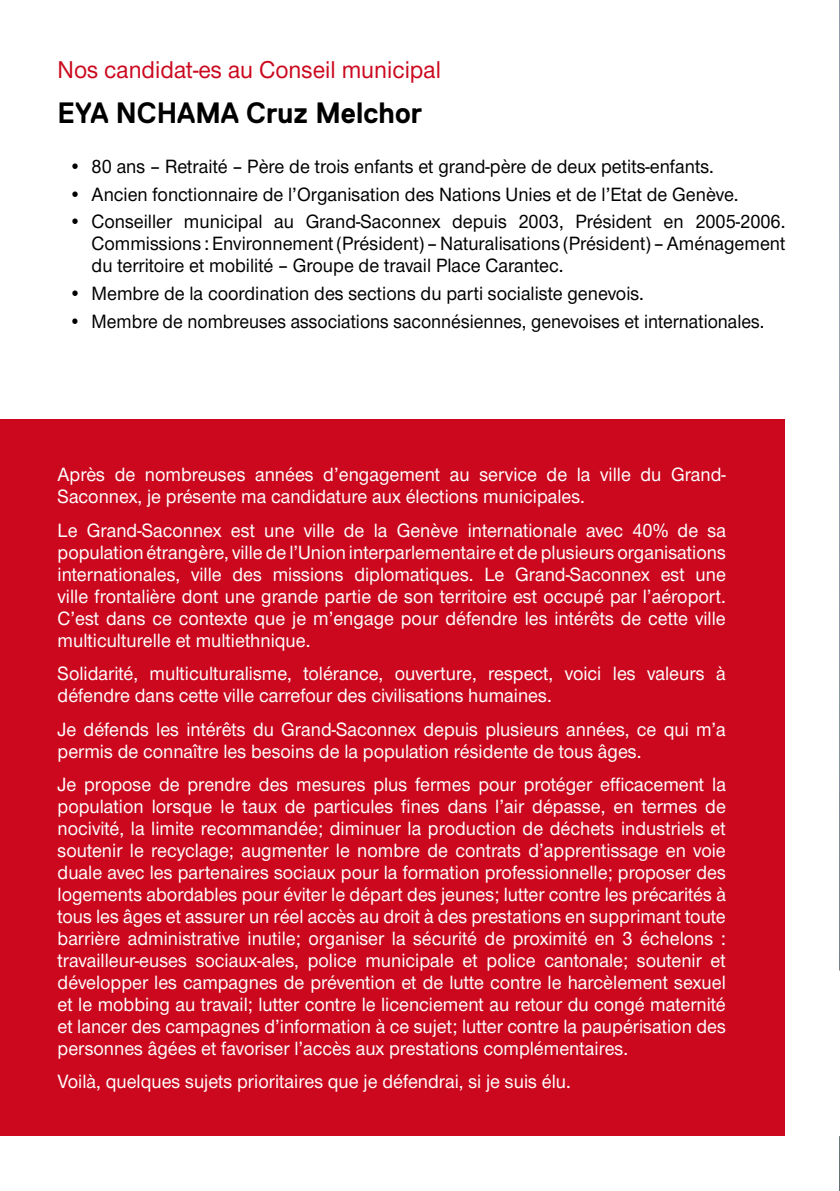
<style>
.page{position:relative;width:840px;height:1191px;background:#fff}
.page>*{position:absolute;margin:0;border:0;box-sizing:border-box;transform-origin:0 0}
.t1{font:700 29.4px "Replica";color:#000;scale:.95 1}
.t2{font:500 25.2px "Nimbus San Nov";color:#cb081e;scale:.95 1}
.t3{font:500 20px/22px "Nimbus San Nov";color:#fff;scale:.95 1}
.t4{font:500 20px/22px "Nimbus San Nov";color:#000;text-align:justify;scale:.95 1}
.t5{font:500 20px "Nimbus San Nov";color:#000;scale:.93 1}
</style>
<div class="page">
<img style="left:839px;top:0;width:1px;height:1191px">
<div style="left:0;top:420px;width:783px;height:715px;background:#cb081e"></div>
<p class="t2" style="left:58px;top:55px;width:405px">Nos candidat-es au Conseil municipal</p>
<h1 class="t1" style="left:58px;top:96px;width:385px">EYA NCHAMA Cruz Melchor</h1>
<p class="t4" style="left:69px;top:155px;width:680px">• 80 ans – Retraité – Père de trois enfants et grand-père de deux petits-enfants.</p>
<p class="t4" style="left:69px;top:183px;width:706px">• Ancien fonctionnaire de l’Organisation des Nations Unies et de l’Etat de Genève.</p>
<p class="t4" style="left:92px;top:211px;width:731px;text-indent:-23px">• Conseiller municipal au Grand-Saconnex depuis 2003, Président en 2005-2006.<br>Commissions : Environnement (Président) – Naturalisations (Président) – Aménagement du territoire et mobilité – Groupe de travail Place Carantec.</p>
<p class="t4" style="left:69px;top:282px;width:606px">• Membre de la coordination des sections du parti socialiste genevois.</p>
<p class="t5" style="left:69px;top:309px;width:749px">• Membre de nombreuses associations saconnésiennes, genevoises et internationales.</p>
<p class="t3" style="left:58px;top:463px;width:704px">Après de nombreuses années d’engagement au service de la ville du Grand-<br>Saconnex, je présente ma candidature aux élections municipales.</p>
<p class="t3" style="left:58px;top:519px;width:704px;text-align:justify">Le Grand-Saconnex est une ville de la Genève internationale avec 40% de sa population étrangère, ville de l’Union interparlementaire et de plusieurs organisations internationales, ville des missions diplomatiques. Le Grand-Saconnex est une ville frontalière dont une grande partie de son territoire est occupé par l’aéroport.<br>C’est dans ce contexte que je m’engage pour défendre les intérêts de cette ville multiculturelle et multiethnique.</p>
<p class="t3" style="left:58px;top:662px;width:704px">Solidarité, multiculturalisme, tolérance, ouverture, respect, voici les valeurs à défendre dans cette ville carrefour des civilisations humaines.</p>
<p class="t3" style="left:58px;top:718px;width:704px">Je défends les intérêts du Grand-Saconnex depuis plusieurs années, ce qui m’a permis de connaître les besoins de la population résidente de tous âges.</p>
<p class="t3" style="left:58px;top:773px;width:704px;text-align:justify">Je propose de prendre des mesures plus fermes pour protéger efficacement la population lorsque le taux de particules fines dans l’air dépasse, en termes de nocivité, la limite recommandée; diminuer la production de déchets industriels et soutenir le recyclage; augmenter le nombre de contrats d’apprentissage en voie duale avec les partenaires sociaux pour la formation professionnelle; proposer des logements abordables pour éviter le départ des jeunes; lutter contre les précarités à tous les âges et assurer un réel accès au droit à des prestations en supprimant toute barrière administrative inutile; organiser la sécurité de proximité en 3 échelons : travailleur-euses sociaux-ales, police municipale et police cantonale; soutenir et développer les campagnes de prévention et de lutte contre le harcèlement sexuel et le mobbing au travail; lutter contre le licenciement au retour du congé maternité et lancer des campagnes d’information à ce sujet; lutter contre la paupérisation des personnes âgées et favoriser l’accès aux prestations complémentaires.</p>
<p class="t3" style="left:58px;top:1070px;width:541px">Voilà, quelques sujets prioritaires que je défendrai, si je suis élu.</p>
</div>
